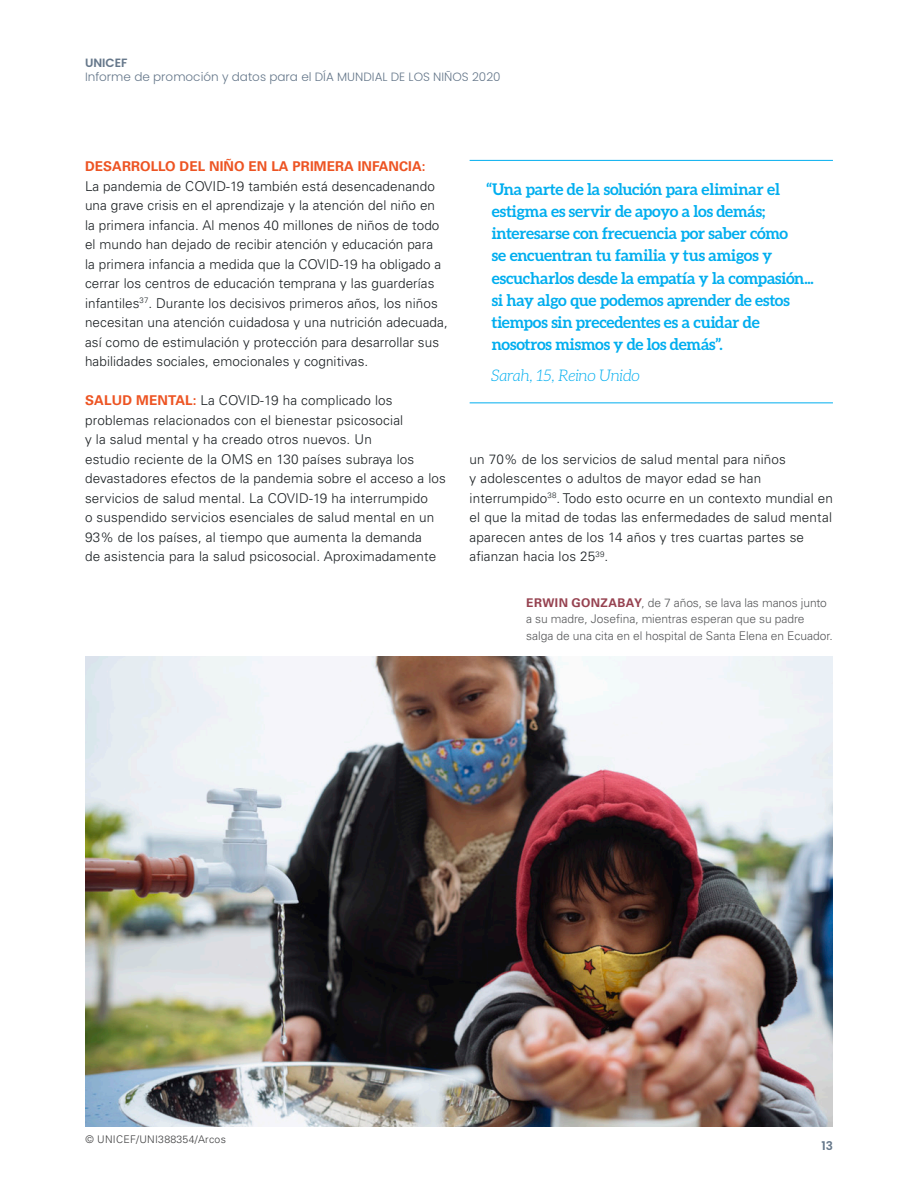
<style>
.page{position:relative;width:918px;height:1188px;background:#fff}
.page>*{position:absolute;margin:0;border:0;box-sizing:border-box;transform-origin:0 0}
.Headline_Strategie{font:700 16.05px/22.2px "Aleo";letter-spacing:-.01em;color:#00aeef}
.Headline_Strategie-2{font:italic 300 16.05px "Aleo";letter-spacing:-.01em;color:#00aeef}
.WCD_Body_Copy{font:300 13.5px/19.5px "Univers LT Std";letter-spacing:.01em;color:#1b2023}
.Caption_16{font:300 12px/16.5px "Univers LT Std";letter-spacing:-.005em;color:#57585a}
.t1{font:300 12px "Poppins";color:#65778a}
.t2{font:600 12px "Poppins";color:#65778a}
.Copyright{font:300 10.5px "Univers LT Std";letter-spacing:.025em;color:#3e3e3f}
.s1{font-weight:700;color:#ed5423}
.s2{font-weight:700;color:#964250}
</style>
<div class="page">
<img style="left:85px;top:657px;width:748px;height:470px">
<hr style="left:470px;top:160px;width:363px;height:1px;background:#00aeef">
<hr style="left:470px;top:403px;width:363px;height:1px;background:#00aeef">
<p class="t2" style="left:85px;top:56px;width:44px">UNICEF</p>
<p class="t1" style="left:85px;top:70px;width:417px">Informe de promoción y datos para el DÍA MUNDIAL DE LOS NIÑOS 2020</p>
<p class="WCD_Body_Copy" style="left:85px;top:156px;width:364px"><span class="s1">DESARROLLO DEL NIÑO EN LA PRIMERA INFANCIA:<br></span>La pandemia de COVID-19 también está desencadenando una grave crisis en el aprendizaje y la atención del niño en la primera infancia. Al menos 40 millones de niños de todo el mundo han dejado de recibir atención y educación para<br>la primera infancia a medida que la COVID-19 ha obligado a cerrar los centros de educación temprana y las guarderías infantiles<sup>37</sup>. Durante los decisivos primeros años, los niños necesitan una atención cuidadosa y una nutrición adecuada, así como de estimulación y protección para desarrollar sus habilidades sociales, emocionales y cognitivas.</p>
<p class="WCD_Body_Copy" style="left:85px;top:390px;width:362px"><span class="s1">SALUD MENTAL:</span> La COVID-19 ha complicado los problemas relacionados con el bienestar psicosocial<br>y la salud mental y ha creado otros nuevos. Un<br>estudio reciente de la OMS en 130 países subraya los devastadores efectos de la pandemia sobre el acceso a los servicios de salud mental. La COVID-19 ha interrumpido<br>o suspendido servicios esenciales de salud mental en un 93% de los países, al tiempo que aumenta la demanda<br>de asistencia para la salud psicosocial. Aproximadamente</p>
<p class="Headline_Strategie" style="left:491px;top:178px;width:324px;text-indent:-5px">“Una parte de la solución para eliminar el estigma es servir de apoyo a los demás; interesarse con frecuencia por saber cómo<br>se encuentran tu familia y tus amigos y escucharlos desde la empatía y la compasión... si hay algo que podemos aprender de estos tiempos sin precedentes es a cuidar de nosotros mismos y de los demás”.</p>
<p class="Headline_Strategie-2" style="left:491px;top:367px;width:150px">Sarah, 15, Reino Unido</p>
<p class="WCD_Body_Copy" style="left:470px;top:449px;width:365px">un 70% de los servicios de salud mental para niños<br>y adolescentes o adultos de mayor edad se han interrumpido<sup>38</sup>. Todo esto ocurre en un contexto mundial en el que la mitad de todas las enfermedades de salud mental aparecen antes de los 14 años y tres cuartas partes se afianzan hacia los 25<sup>39</sup>.</p>
<p class="Caption_16" style="left:526px;top:594px;width:308px"><span class="s2">ERWIN GONZABAY</span>, de 7 años, se lava las manos junto a su madre, Josefina, mientras esperan que su padre salga de una cita en el hospital de Santa Elena en Ecuador.</p>
<p class="Copyright" style="left:85px;top:1133px;width:142px">© UNICEF/UNI388354/Arcos</p>
<p class="t2" style="left:821px;top:1139px;width:13px">13</p>
</div>
